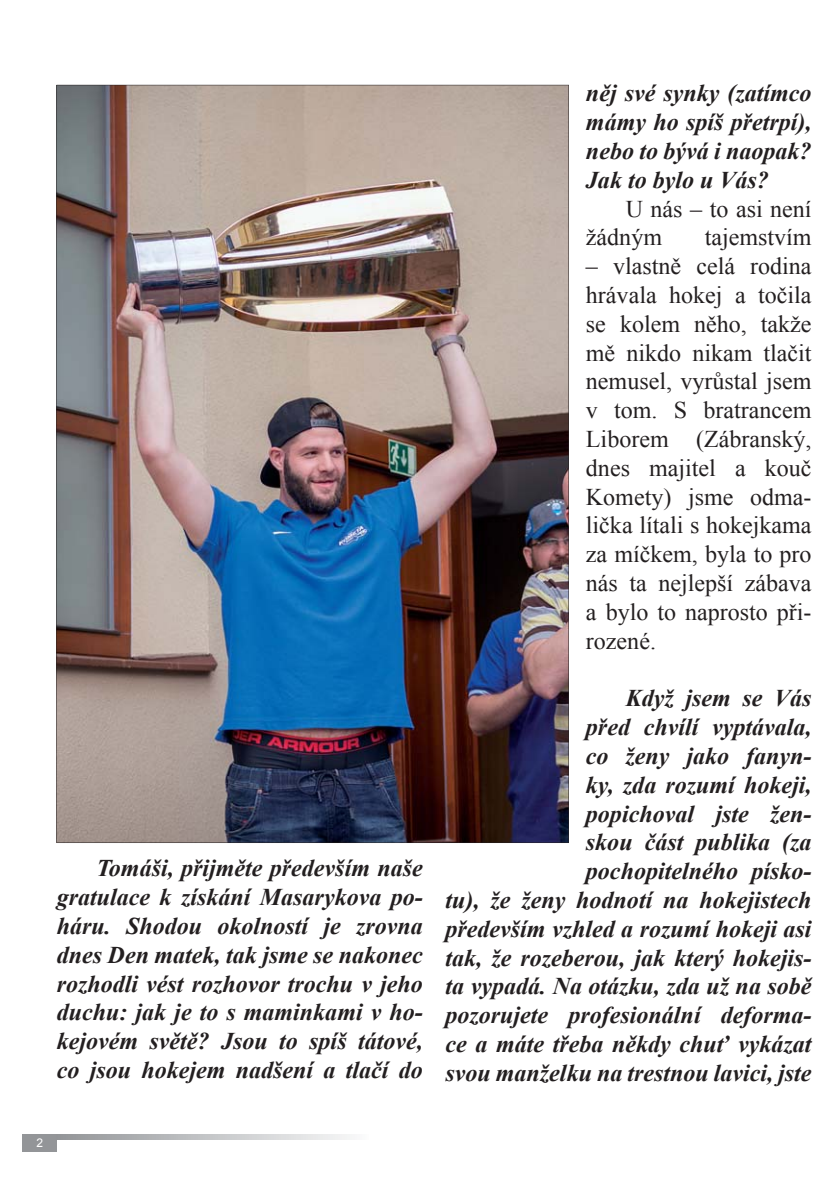
<style>
.page{position:relative;width:840px;height:1191px;background:#fff}
.page>*{position:absolute;margin:0;border:0;box-sizing:border-box;transform-origin:0 0}
.t1{font:italic 700 24px/28.8px "Times New Roman";color:#231f20;text-align:justify}
.t2{font:24px/28.8px "Times New Roman";color:#231f20}
.t3{font:12px "Arial";color:#fff}
</style>
<div class="page">
<div style="left:23px;top:1134px;width:34px;height:17px;background:#939598"></div>
<svg style="left:57px;top:1134px;width:293px;height:6px;background:#c2c4c6"></svg>
<img style="left:56px;top:85px;width:512px;height:758px">
<p class="t1" style="left:57px;top:853px;width:367px;text-indent:40px">Tomáši, přijměte především naše gratulace k získání Masarykova po&shy;háru. Shodou okolností je zrovna dnes Den matek, tak jsme se nakonec rozhodli vést rozhovor trochu v jeho duchu: jak je to s maminkami v ho&shy;kejovém světě? Jsou to spíš tátové, co jsou hokejem nadšení a tlačí do</p>
<p class="t1" style="left:585px;top:79px;width:227px">něj své synky (zatímco mámy ho spíš přetrpí), nebo to bývá i naopak?<br>Jak to bylo u Vás?</p>
<p class="t2" style="left:585px;top:194px;width:227px;text-indent:40px">U nás – to asi není žádným</p>
<p class="t2" style="left:704px;top:223px;width:108px">tajemstvím</p>
<p class="t2" style="left:585px;top:252px;width:227px;text-align:justify">– vlastně celá rodina hrávala hokej a točila se kolem něho, takže mě nikdo nikam tlačit nemusel, vyrůstal jsem v tom. S bratrancem Liborem (Zábranský, dnes majitel a kouč Komety) jsme odma&shy;lička lítali s hokejkama za míčkem, byla to pro nás ta nejlepší zábava a bylo to naprosto při&shy;rozené.</p>
<p class="t1" style="left:445px;top:684px;width:367px;text-align:right">Když jsem se Vás<br>před chvílí vyptávala,<br>co ženy jako fanyn-<br>ky, zda rozumí hokeji,<br>popichoval jste žen-<br>skou část publika (za pochopitelného písko-<br>tu), že ženy hodnotí na hokejistech především vzhled a rozumí hokeji asi tak, že rozeberou, jak který hokejis&shy;ta vypadá. Na otázku, zda už na sobě pozorujete profesionální deforma&shy;ce a máte třeba někdy chuť vykázat svou manželku na trestnou lavici, jste</p>
<p class="t3" style="left:36px;top:1136px;width:8px">2</p>
</div>
